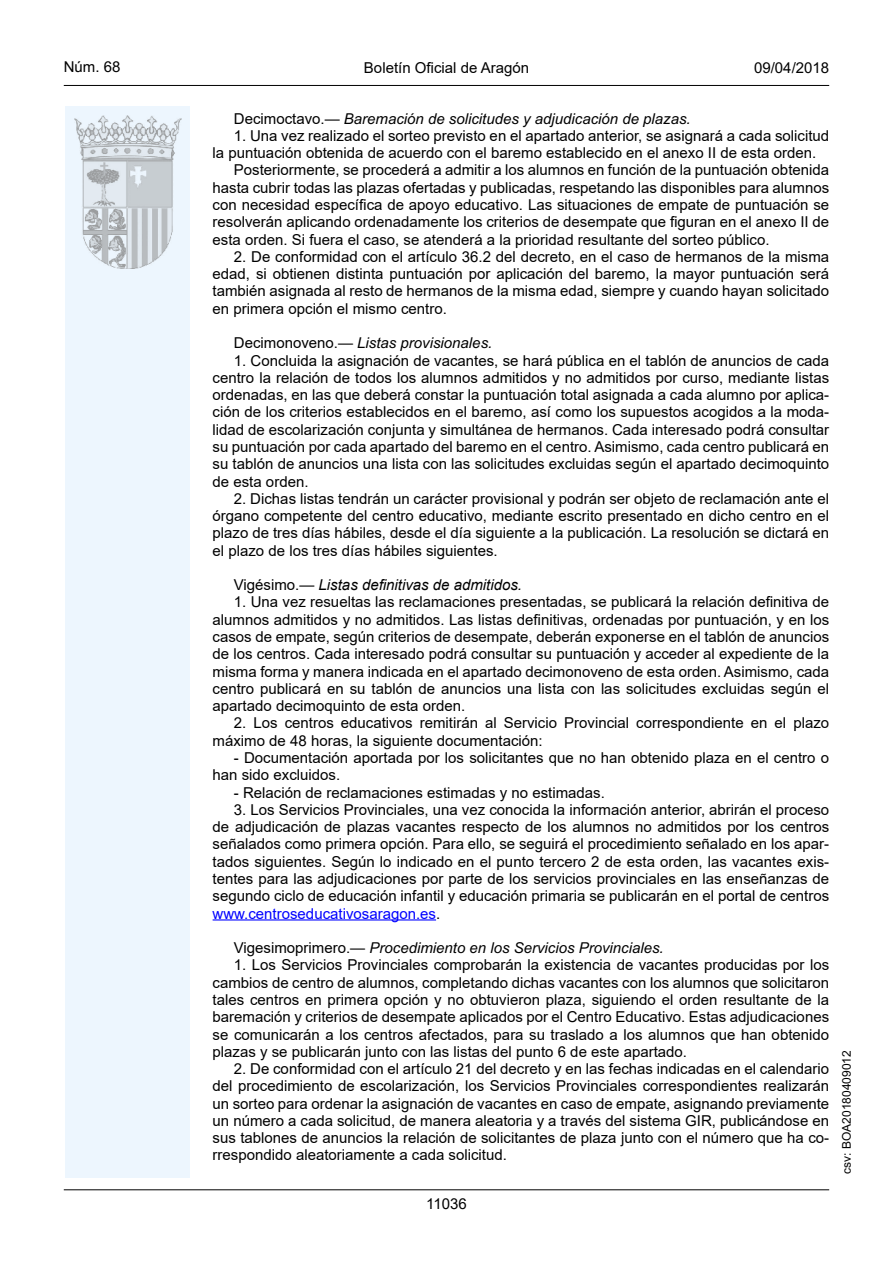
<style>
.page{position:relative;width:893px;height:1263px;background:#fff}
.page>*{position:absolute;margin:0;border:0;box-sizing:border-box;transform-origin:0 0}
.inicio_de_parrafo{font:15px/17.2px "Arial";color:#000;text-align:justify}
.inicio_de_parrafo-2{font:italic 15px "Arial";color:#000}
.inicio_de_parrafo-3{font:15px "Arial Italic MT2";color:#000}
.estilo_head-c{font:15px "Arial";color:#000}
.estilo_head-d{font:15px "Arial MT2";color:#000}
.estilo_head-i{font:15px "Arial MT2";color:#000}
.numero_pagina{font:15px "Arial";color:#000}
.estilo_head-i-2{font:12px "Arial MT2";color:#000}
.s1{font-style:normal}
.s2{font-family:"Arial"}
.s3{color:#00f}
.s4{font-family:"Arial MT2"}
</style>
<div class="page">
<div style="left:65px;top:106px;width:125px;height:1072px;background:#edf6fe"></div>
<img style="left:75px;top:115px;width:106px;height:153px">
<hr style="left:64px;top:85px;width:765px;height:1px;background:#000">
<hr style="left:64px;top:1189px;width:765px;height:1px;background:#000">
<hr style="left:213px;top:919px;width:223px;height:1px;background:#00f">
<p class="estilo_head-i" style="left:64px;top:57px;width:58px">Núm. 68</p>
<p class="estilo_head-c" style="left:364px;top:57px;width:167px">Boletín Oficial de Aragón</p>
<p class="estilo_head-d" style="left:754px;top:57px;width:77px">09/04/2018</p>
<p class="inicio_de_parrafo-2" style="left:234px;top:109px;width:458px"><span class="s1">Decimoctavo.—</span> Baremación de solicitudes y adjudicación de plazas.</p>
<p class="inicio_de_parrafo" style="left:213px;top:127px;width:618px;text-indent:21px">1. Una vez realizado el sorteo previsto en el apartado anterior, se asignará a cada solicitud la puntuación obtenida de acuerdo con el baremo establecido en el anexo II de esta orden.</p>
<p class="inicio_de_parrafo" style="left:213px;top:161px;width:618px;text-indent:21px">Posteriormente, se procederá a admitir a los alumnos en función de la puntuación obtenida hasta cubrir todas las plazas ofertadas y publicadas, respetando las disponibles para alumnos con necesidad específica de apoyo educativo. Las situaciones de empate de puntuación se resolverán aplicando ordenadamente los criterios de desempate que figuran en el anexo II de esta orden. Si fuera el caso, se atenderá a la prioridad resultante del sorteo público.</p>
<p class="inicio_de_parrafo" style="left:213px;top:248px;width:618px;text-indent:21px">2. De conformidad con el artículo 36.2 del decreto, en el caso de hermanos de la misma edad, si obtienen distinta puntuación por aplicación del baremo, la mayor puntuación será también asignada al resto de hermanos de la misma edad, siempre y cuando hayan solicitado en primera opción el mismo centro.</p>
<p class="inicio_de_parrafo-2" style="left:234px;top:333px;width:260px"><span class="s1">Decimonoveno.</span>— Listas provisionales.</p>
<p class="inicio_de_parrafo" style="left:213px;top:351px;width:618px;text-indent:21px">1. Concluida la asignación de vacantes, se hará pública en el tablón de anuncios de cada centro la relación de todos los alumnos admitidos y no admitidos por curso, mediante listas ordenadas, en las que deberá constar la puntuación total asignada a cada alumno por aplica&shy;ción de los criterios establecidos en el baremo, así como los supuestos acogidos a la moda&shy;lidad de escolarización conjunta y simultánea de hermanos. Cada interesado podrá consultar su puntuación por cada apartado del baremo en el centro. Asimismo, cada centro publicará en su tablón de anuncios una lista con las solicitudes excluidas según el apartado decimoquinto de esta orden.</p>
<p class="inicio_de_parrafo" style="left:213px;top:490px;width:618px;text-indent:21px">2. Dichas listas tendrán un carácter provisional y podrán ser objeto de reclamación ante el órgano competente del centro educativo, mediante escrito presentado en dicho centro en el plazo de tres días hábiles, desde el día siguiente a la publicación. La resolución se dictará en el plazo de los tres días hábiles siguientes.</p>
<p class="inicio_de_parrafo-3" style="left:234px;top:575px;width:290px"><span class="s2">Vigésimo.—</span> Listas definitivas de admitidos.</p>
<p class="inicio_de_parrafo" style="left:213px;top:593px;width:618px;text-indent:21px">1. Una vez resueltas las reclamaciones presentadas, se publicará la relación definitiva de alumnos admitidos y no admitidos. Las listas definitivas, ordenadas por puntuación, y en los casos de empate, según criterios de desempate, deberán exponerse en el tablón de anuncios de los centros. Cada interesado podrá consultar su puntuación y acceder al expediente de la misma forma y manera indicada en el apartado decimonoveno de esta orden. Asimismo, cada centro publicará en su tablón de anuncios una lista con las solicitudes excluidas según el apartado decimoquinto de esta orden.</p>
<p class="inicio_de_parrafo" style="left:213px;top:714px;width:618px;text-indent:21px">2. Los centros educativos remitirán al Servicio Provincial correspondiente en el plazo máximo de 48 horas, la siguiente documentación:</p>
<p class="inicio_de_parrafo" style="left:213px;top:749px;width:618px;text-indent:21px">- Documentación aportada por los solicitantes que no han obtenido plaza en el centro o han sido excluidos.</p>
<p class="inicio_de_parrafo" style="left:234px;top:783px;width:372px">- Relación de reclamaciones estimadas y no estimadas.</p>
<p class="inicio_de_parrafo" style="left:213px;top:801px;width:618px;text-indent:21px">3. Los Servicios Provinciales, una vez conocida la información anterior, abrirán el proceso de adjudicación de plazas vacantes respecto de los alumnos no admitidos por los centros señalados como primera opción. Para ello, se seguirá el procedimiento señalado en los apar&shy;tados siguientes. Según lo indicado en el punto tercero 2 de esta orden, las vacantes exis&shy;tentes para las adjudicaciones por parte de los servicios provinciales en las enseñanzas de segundo ciclo de educación infantil y educación primaria se publicarán en el portal de centros <span class="s3">www.centroseducativosaragon.es</span><span class="s4">.</span></p>
<p class="inicio_de_parrafo-2" style="left:234px;top:938px;width:431px"><span class="s1">Vigesimoprimero.—</span> Procedimiento en los Servicios Provinciales.</p>
<p class="inicio_de_parrafo" style="left:213px;top:956px;width:618px;text-indent:21px">1. Los Servicios Provinciales comprobarán la existencia de vacantes producidas por los cambios de centro de alumnos, completando dichas vacantes con los alumnos que solicitaron tales centros en primera opción y no obtuvieron plaza, siguiendo el orden resultante de la baremación y criterios de desempate aplicados por el Centro Educativo. Estas adjudicaciones se comunicarán a los centros afectados, para su traslado a los alumnos que han obtenido plazas y se publicarán junto con las listas del punto 6 de este apartado.</p>
<p class="inicio_de_parrafo" style="left:213px;top:1060px;width:618px;text-indent:21px">2. De conformidad con el artículo 21 del decreto y en las fechas indicadas en el calendario del procedimiento de escolarización, los Servicios Provinciales correspondientes realizarán un sorteo para ordenar la asignación de vacantes en caso de empate, asignando previamente un número a cada solicitud, de manera aleatoria y a través del sistema GIR, publicándose en sus tablones de anuncios la relación de solicitantes de plaza junto con el número que ha co&shy;rrespondido aleatoriamente a cada solicitud.</p>
<p class="numero_pagina" style="left:426px;top:1193px;width:42px">11036</p>
<p class="estilo_head-i-2" style="left:838px;top:1174px;width:125px;rotate:-90deg">csv: BOA20180409012</p>
</div>
